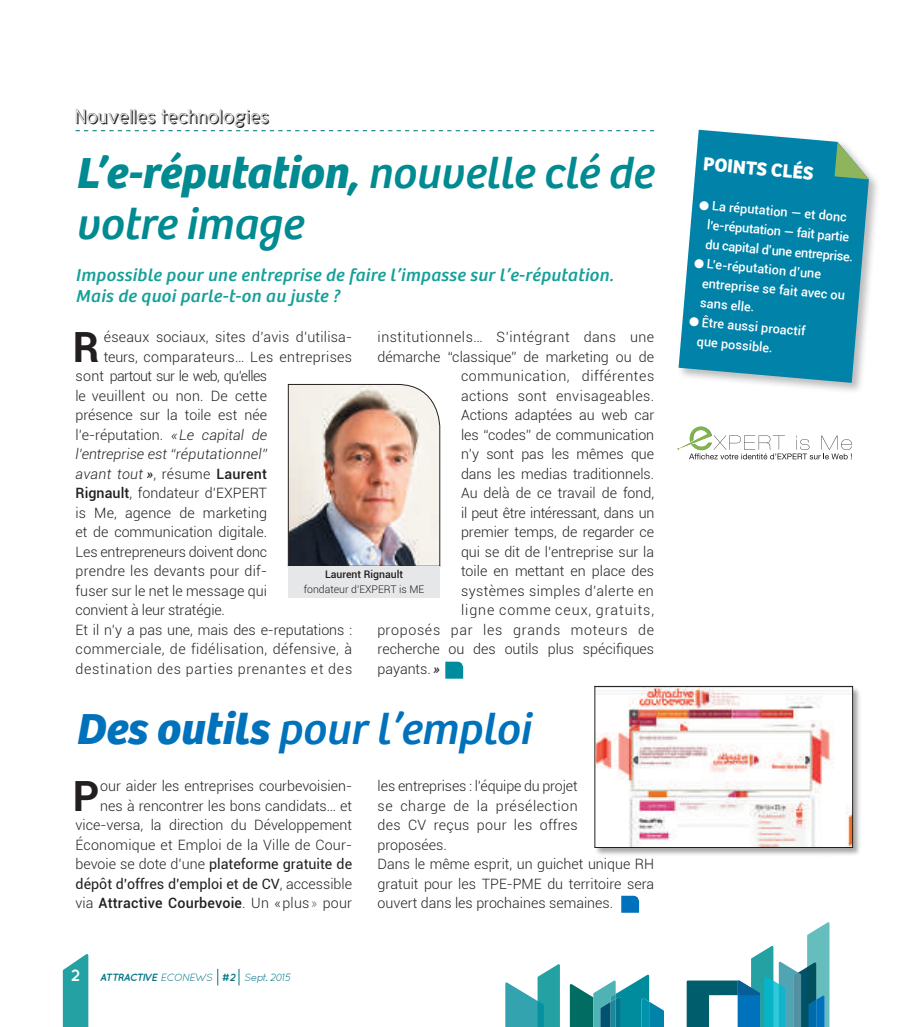
<style>
.page{position:relative;width:900px;height:1027px;background:#fff}
.page>*{position:absolute;margin:0;border:0;box-sizing:border-box;transform-origin:0 0}
.t1{font:italic 45px/51px "Bree";color:#008a91}
.t2{font:italic 45px "Bree";color:#0072bc}
.t3{font:700 41.7px "Roboto";color:#231f20}
.t4{font:19.5px "Cicle Shadow";color:#231f20}
.t5{font:700 19.5px "Bree";color:#fff}
.t6{font:italic 18px/21px "Bree";letter-spacing:.025em;color:#16a09a}
.t7{font:300 14.25px/19.5px "Roboto";color:#231f20;text-align:right}
.t8{font:300 14.25px "Roboto";letter-spacing:.03em;color:#231f20}
.t9{font:300 14.25px "Roboto";letter-spacing:.05em;color:#231f20}
.t10{font:300 14.25px "Roboto";letter-spacing:.02em;color:#231f20}
.t11{font:italic 300 14.25px "Roboto";letter-spacing:.02em;color:#231f20}
.t12{font:300 14.25px "Roboto";letter-spacing:.035em;color:#231f20}
.t13{font:300 14.25px "Roboto";letter-spacing:-.04em;color:#231f20}
.t14{font:300 14.25px "Roboto";letter-spacing:-.02em;color:#231f20}
.t15{font:300 14.25px "Roboto";letter-spacing:.04em;color:#231f20}
.t16{font:300 14.25px "Roboto";letter-spacing:.065em;color:#231f20}
.t17{font:500 12.75px/19.5px "Roboto";color:#fff}
.t18{font:italic 10.5px "Quicksand";letter-spacing:-.065em;color:#007686}
.t19{font:300 10.5px "Roboto";color:#231f20}
.t20{font:500 10.5px "Roboto";color:#231f20}
.s1{font-weight:700}
.s2{font-weight:400;font-style:italic}
.s3{font-style:italic}
.s4{font-weight:400}
.s5{font-style:normal}
.s6{font-weight:500;font-style:normal}
.s7{font-weight:500}
.s8{font-weight:100}
.s9{font-weight:700;font-style:normal;font-size:16.5px;color:#fff}
</style>
<div class="page">
<svg style="left:505px;top:964px;width:55px;height:63px"></svg>
<svg style="left:569px;top:975px;width:95px;height:52px"></svg>
<svg style="left:686px;top:922px;width:143px;height:105px"></svg>
<svg style="left:63px;top:954px;width:25px;height:73px;background:#39aaac"></svg>
<svg style="left:217px;top:969px;width:1px;height:16px"></svg>
<svg style="left:238px;top:969px;width:1px;height:16px"></svg>
<svg style="left:76px;top:130px;width:578px;height:1px"></svg>
<svg style="left:621px;top:896px;width:18px;height:17px"></svg>
<div style="left:594px;top:686px;width:267px;height:170px;background:#231f20;opacity:.4"></div>
<img style="left:596px;top:688px;width:254px;height:158px">
<div style="left:594px;top:686px;width:258px;height:162px;border:1px solid #231f20"></div>
<svg style="left:445px;top:662px;width:18px;height:17px"></svg>
<img style="left:288px;top:384px;width:152px;height:182px">
<div style="left:288px;top:566px;width:152px;height:31px;background:#e6e7e9"></div>
<div style="left:676px;top:128px;width:204px;height:267px;background:#231f20;opacity:.3"></div>
<svg style="left:678px;top:130px;width:190px;height:253px;background:#2191b2"></svg>
<svg style="left:834px;top:142px;width:34px;height:37px"></svg>
<svg style="left:677px;top:427px;width:175px;height:32px"></svg>
<h3 class="t4" style="left:76px;top:105px;width:196px">Nouvelles technologies</h3>
<h1 class="t1" style="left:76px;top:148px;width:579px"><span class="s1">L’e-réputation,</span> nouvelle clé de votre image</h1>
<p class="t6" style="left:76px;top:265px;width:539px">Impossible pour une entreprise de faire l’impasse sur l’e-réputation.<br>Mais de quoi parle-t-on au juste ?</p>
<p class="t12" style="left:377px;top:327px;width:278px">institutionnels… S’intégrant dans une</p>
<p class="t7" style="left:377px;top:347px;width:278px">démarche “classique” de marketing ou de</p>
<p class="t15" style="left:461px;top:366px;width:195px">communication, différentes</p>
<p class="t8" style="left:461px;top:386px;width:195px">actions sont envisageables.</p>
<p class="t7" style="left:461px;top:405px;width:195px">Actions adaptées au web car</p>
<p class="t7" style="left:461px;top:425px;width:195px">les “codes” de communication</p>
<p class="t7" style="left:461px;top:444px;width:195px">n’y sont pas les mêmes que</p>
<p class="t7" style="left:461px;top:464px;width:195px">dans les medias traditionnels.</p>
<p class="t7" style="left:461px;top:483px;width:195px">Au delà de ce travail de fond,</p>
<p class="t14" style="left:461px;top:503px;width:195px">il peut être intéressant, dans un</p>
<p class="t7" style="left:461px;top:522px;width:195px">premier temps, de regarder ce</p>
<p class="t7" style="left:461px;top:542px;width:195px">qui se dit de l’entreprise sur la</p>
<p class="t7" style="left:461px;top:561px;width:195px">toile en mettant en place des</p>
<p class="t8" style="left:461px;top:581px;width:194px">systèmes simples d’alerte en</p>
<p class="t16" style="left:461px;top:600px;width:195px">ligne comme ceux, gratuits,</p>
<p class="t9" style="left:377px;top:620px;width:278px">proposés par les grands moteurs de</p>
<p class="t7" style="left:377px;top:639px;width:278px">recherche ou des outils plus spécifiques</p>
<p class="t7" style="left:377px;top:658px;width:64px">payants. <span class="s2">»</span></p>
<h2 class="t3" style="left:73px;top:318px;width:28px">R</h2>
<p class="t7" style="left:104px;top:327px;width:250px">éseaux sociaux, sites d’avis d’utilisa-</p>
<p class="t10" style="left:104px;top:347px;width:250px">teurs, comparateurs… Les entreprises</p>
<p class="t13" style="left:76px;top:366px;width:193px">sont partout sur le web, qu’elles</p>
<p class="t7" style="left:76px;top:386px;width:193px">le veuillent ou non. De cette</p>
<p class="t7" style="left:76px;top:405px;width:193px">présence sur la toile est née</p>
<p class="t7" style="left:76px;top:425px;width:193px">l’e-réputation. <span class="s3">«Le capital de</span></p>
<p class="t11" style="left:76px;top:444px;width:193px">l’entreprise est “réputationnel”</p>
<p class="t11" style="left:76px;top:464px;width:193px">avant tout <span class="s4">»</span><span class="s5">, résume</span> <span class="s6">Laurent</span></p>
<p class="t7" style="left:76px;top:483px;width:193px"><span class="s7">Rignault</span>, fondateur d’EXPERT</p>
<p class="t7" style="left:76px;top:503px;width:193px">is Me, agence de marketing</p>
<p class="t7" style="left:76px;top:522px;width:193px">et de communication digitale.</p>
<p class="t7" style="left:76px;top:542px;width:193px">Les entrepreneurs doivent donc</p>
<p class="t10" style="left:76px;top:561px;width:193px">prendre les devants pour dif-</p>
<p class="t7" style="left:76px;top:581px;width:193px">fuser sur le net le message qui</p>
<p class="t7" style="left:76px;top:600px;width:151px">convient à leur stratégie.</p>
<p class="t7" style="left:76px;top:620px;width:278px">Et il n’y a pas une, mais des e-reputations :</p>
<p class="t8" style="left:76px;top:639px;width:278px">commerciale, de fidélisation, défensive, à</p>
<p class="t9" style="left:76px;top:659px;width:278px">destination des parties prenantes et des</p>
<p class="t20" style="left:325px;top:567px;width:79px">Laurent Rignault</p>
<p class="t19" style="left:304px;top:582px;width:122px">fondateur d’EXPERT is ME</p>
<h1 class="t2" style="left:76px;top:703px;width:456px"><span class="s1">Des outils</span> pour l’emploi</h1>
<p class="t7" style="left:76px;top:776px;width:278px">our aider les entreprises courbevoisien&shy;nes à rencontrer les bons candidats… et vice-versa, la direction du Développement Économique et Emploi de la Ville de Cour&shy;bevoie se dote d’une <span class="s4">plateforme gratuite de dépôt d’offres d’emploi et de CV</span>, accessible via <span class="s7">Attractive Courbevoie</span>. Un «plus<span class="s8">»</span> pour</p>
<h2 class="t3" style="left:73px;top:766px;width:28px">P</h2>
<p class="t18" style="left:71px;top:971px;width:222px"><span class="s9">2</span> <span class="s1">ATTRACTIVE</span> ECONEWS <span class="s1">#2</span> Sept. 2015</p>
<p class="t7" style="left:377px;top:776px;width:278px;text-align:left">les entreprises : l’équipe du projet<br>se charge de la présélection<br>des CV reçus pour les offres<br>proposées.<br>Dans le même esprit, un guichet unique RH gratuit pour les TPE-PME du territoire sera ouvert dans les prochaines semaines.</p>
<h3 class="t5" style="left:704px;top:152px;width:112px;rotate:5deg">points clés</h3>
<p class="t17" style="left:709px;top:195px;width:150px;text-indent:-9px;rotate:5deg">■ La réputation — et donc l’e-réputation — fait partie du capital d’une entreprise.</p>
<p class="t17" style="left:704px;top:253px;width:145px;text-indent:-9px;rotate:5deg">■ L’e-réputation d’une entreprise se fait avec ou sans elle.</p>
<p class="t17" style="left:699px;top:312px;width:109px;text-indent:-9px;rotate:5deg">■ Être aussi proactif que possible.</p>
</div>
